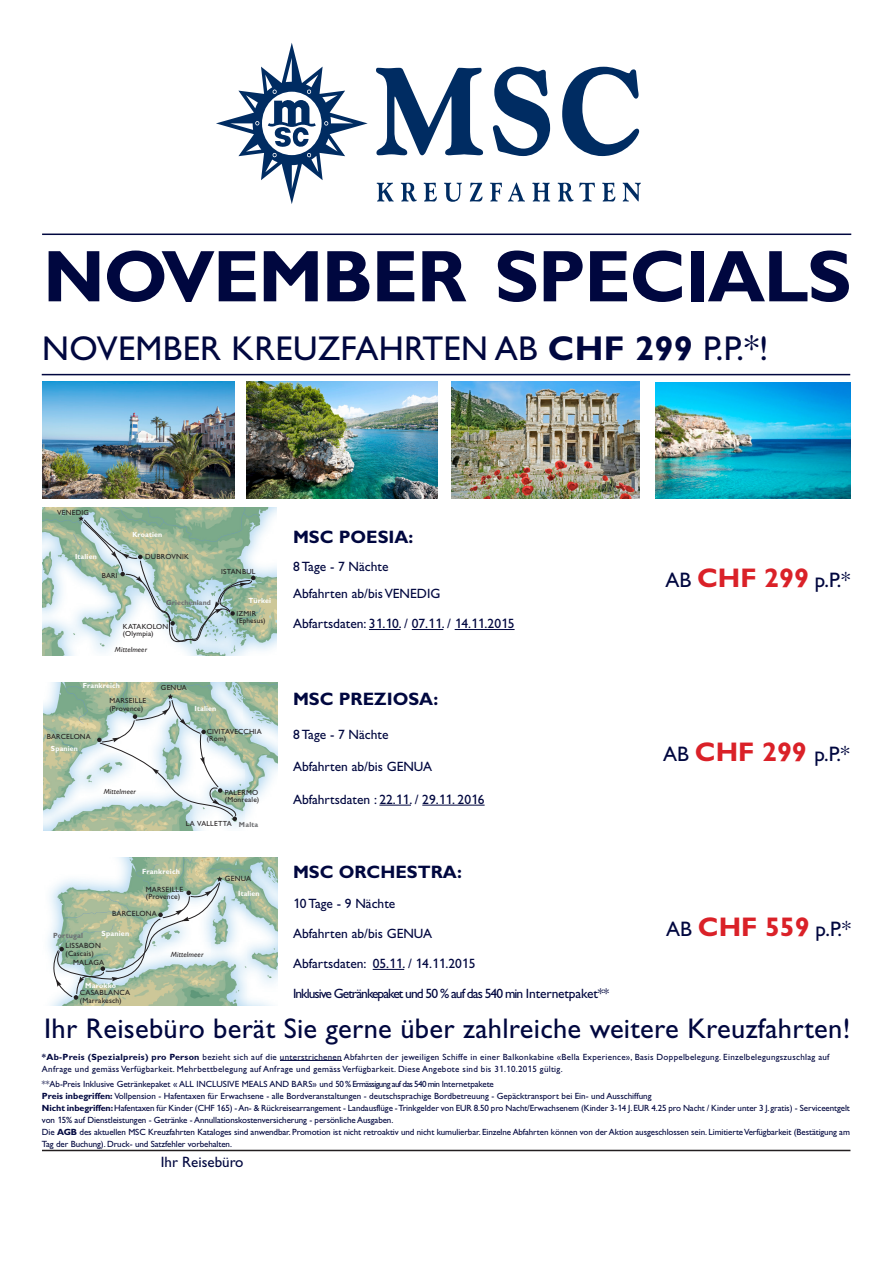
<style>
.page{position:relative;width:893px;height:1263px;background:#fff}
.page>*{position:absolute;margin:0;border:0;box-sizing:border-box;transform-origin:0 0}
.t1{font:700 73.5px "MSCGS Std";letter-spacing:-.02em;color:#00073f}
.t2{font:34.5px "MSCGS Std";letter-spacing:.01em;color:#00073f}
.t3{font:28.5px "MSCGS Std";letter-spacing:.01em;color:#00073f}
.t4{font:21px "MSCGS Std";color:#00073f}
.t5{font:700 18px "MSCGS Std";color:#00073f}
.t6{font:15px "MSCGS Std";color:#00073f}
.t7{font:13.5px "MSCGS Std";color:#00073f}
.t8{font:13.5px "MSCGS Std";letter-spacing:-.07em;color:#00073f}
.t9{font:9px/12px "MSCGS Std";letter-spacing:-.01em;color:#00073f}
.t10{font:9px/12px "MSCGS Std";letter-spacing:.03em;color:#00073f}
.t11{font:7.5px/7.5px "MSCGS Std";letter-spacing:.025em;color:#231f20}
.t12{font:700 7.5px "MSCGS Std";letter-spacing:.02em;color:#fff;scale:.95 1}
.t13{font:italic 7.5px "MSCGS Std";letter-spacing:.025em;color:#231f20}
.t14{font:700 7.5px "MSCGS Std";letter-spacing:.025em;color:#6c6d70;scale:.95 1}
.t15{font:700 7.5px "MSCGS Std";letter-spacing:.02em;color:#fff;scale:.93 1}
.t16{font:7.35px/7.4px "MSCGS Std";letter-spacing:.025em;color:#231f20}
.t17{font:700 7.35px "MSCGS Std";letter-spacing:.025em;color:#fff;scale:.95 1}
.t18{font:italic 7.35px "MSCGS Std";letter-spacing:.025em;color:#231f20}
.t19{font:700 7.35px "MSCGS Std";letter-spacing:.02em;color:#6c6d70;scale:.94 1}
.t20{font:700 7.35px "MSCGS Std";letter-spacing:.02em;color:#6c6d70;scale:.95 1}
.s1{font-weight:700}
.s2{font-weight:700;font-size:27px;color:#da2128}
</style>
<div class="page">
<hr style="left:42px;top:234px;width:809px;height:1px;background:#00073f">
<hr style="left:42px;top:1150px;width:808px;height:1px;background:#231f20">
<svg style="left:376px;top:68px;width:107px;height:87px"></svg>
<svg style="left:493px;top:67px;width:57px;height:89px"></svg>
<svg style="left:562px;top:67px;width:77px;height:89px"></svg>
<svg style="left:216px;top:43px;width:152px;height:161px"></svg>
<svg style="left:377px;top:183px;width:17px;height:19px"></svg>
<svg style="left:401px;top:183px;width:16px;height:19px"></svg>
<svg style="left:424px;top:183px;width:13px;height:19px"></svg>
<svg style="left:444px;top:183px;width:18px;height:19px"></svg>
<svg style="left:470px;top:183px;width:12px;height:19px"></svg>
<svg style="left:490px;top:183px;width:12px;height:19px"></svg>
<svg style="left:508px;top:182px;width:17px;height:20px"></svg>
<svg style="left:532px;top:183px;width:18px;height:19px"></svg>
<svg style="left:558px;top:183px;width:15px;height:19px"></svg>
<svg style="left:579px;top:183px;width:16px;height:19px"></svg>
<svg style="left:602px;top:183px;width:13px;height:19px"></svg>
<svg style="left:623px;top:183px;width:18px;height:19px"></svg>
<hr style="left:42px;top:374px;width:808px;height:1px;background:#00073f">
<hr style="left:280px;top:1060px;width:62px;height:1px;background:#00073f">
<img style="left:43px;top:507px;width:234px;height:148px">
<svg style="left:78px;top:516px;width:178px;height:131px;background:#b1c8ba"></svg>
<hr style="left:369px;top:629px;width:31px;height:1px;background:#00073f">
<hr style="left:412px;top:629px;width:31px;height:1px;background:#00073f">
<hr style="left:455px;top:629px;width:60px;height:1px;background:#00073f">
<hr style="left:373px;top:969px;width:31px;height:1px;background:#00073f">
<hr style="left:379px;top:805px;width:32px;height:1px;background:#00073f">
<hr style="left:422px;top:805px;width:63px;height:1px;background:#00073f">
<img style="left:51px;top:858px;width:226px;height:147px">
<svg style="left:48px;top:876px;width:174px;height:124px"></svg>
<img style="left:43px;top:682px;width:234px;height:148px">
<svg style="left:97px;top:694px;width:140px;height:127px"></svg>
<img style="left:43px;top:382px;width:191px;height:116px">
<img style="left:247px;top:382px;width:190px;height:116px">
<img style="left:452px;top:382px;width:188px;height:116px">
<img style="left:655px;top:382px;width:195px;height:116px">
<p class="t1" style="left:43px;top:229px;width:810px">NOVEMBER SPECIALS</p>
<p class="t2" style="left:42px;top:328px;width:728px">NOVEMBER KREUZFAHRTEN AB <span class="s1">CHF 299</span> P.P.*!</p>
<p class="t16" style="left:57px;top:509px;width:33px">VENEDIG</p>
<p class="t17" style="left:75px;top:552px;width:24px">Italien</p>
<p class="t16" style="left:102px;top:571px;width:18px">BARI</p>
<p class="t17" style="left:132px;top:529px;width:33px">Kroatien</p>
<p class="t16" style="left:145px;top:553px;width:45px">DUBROVNIK</p>
<p class="t19" style="left:166px;top:598px;width:49px">Griechenland</p>
<p class="t16" style="left:123px;top:623px;width:47px">KATAKOLON (Olympia)</p>
<p class="t18" style="left:115px;top:645px;width:34px">Mittelmeer</p>
<p class="t16" style="left:221px;top:568px;width:36px">ISTANBUL</p>
<p class="t17" style="left:249px;top:595px;width:25px">Türkei</p>
<p class="t16" style="left:237px;top:610px;width:30px">IZMIR (Ephesus)</p>
<p class="t17" style="left:83px;top:681px;width:41px">Frankreich</p>
<p class="t16" style="left:161px;top:684px;width:27px">GENUA</p>
<p class="t16" style="left:109px;top:697px;width:38px">MARSEILLE (Provence)</p>
<p class="t17" style="left:195px;top:704px;width:24px">Italien</p>
<p class="t16" style="left:207px;top:727px;width:56px">CIVITAVECCHIA</p>
<p class="t16" style="left:47px;top:733px;width:46px">BARCELONA</p>
<p class="t16" style="left:207px;top:735px;width:21px">(Rom)</p>
<p class="t17" style="left:51px;top:744px;width:30px">Spanien</p>
<p class="t14" style="left:53px;top:931px;width:33px">Portugal</p>
<p class="t18" style="left:104px;top:787px;width:34px">Mittelmeer</p>
<p class="t16" style="left:225px;top:788px;width:36px">PALERMO (Monreale)</p>
<p class="t16" style="left:186px;top:819px;width:48px">LA VALLETTA</p>
<p class="t20" style="left:239px;top:819px;width:22px">Malta</p>
<p class="t12" style="left:142px;top:866px;width:41px">Frankreich</p>
<p class="t11" style="left:146px;top:886px;width:39px">MARSEILLE (Provence)</p>
<p class="t11" style="left:112px;top:910px;width:46px">BARCELONA</p>
<p class="t12" style="left:102px;top:929px;width:31px">Spanien</p>
<p class="t11" style="left:225px;top:875px;width:28px">GENUA</p>
<p class="t15" style="left:238px;top:888px;width:24px">Italien</p>
<p class="t11" style="left:66px;top:942px;width:37px">LISSABON (Cascais)</p>
<p class="t11" style="left:73px;top:959px;width:33px">MALAGA</p>
<p class="t12" style="left:85px;top:981px;width:34px">Marokko</p>
<p class="t11" style="left:80px;top:989px;width:52px">CASABLANCA (Marrakesch)</p>
<p class="t13" style="left:171px;top:950px;width:34px">Mittelmeer</p>
<p class="t5" style="left:293px;top:525px;width:122px">MSC POESIA:</p>
<p class="t7" style="left:293px;top:559px;width:97px">8 Tage - 7 Nächte</p>
<p class="t7" style="left:293px;top:586px;width:149px">Abfahrten ab/bis VENEDIG</p>
<p class="t7" style="left:293px;top:616px;width:223px">Abfartsdaten: 31.10. / 07.11. / 14.11.2015</p>
<p class="t5" style="left:293px;top:687px;width:147px">MSC PREZIOSA:</p>
<p class="t7" style="left:293px;top:726px;width:97px">8 Tage - 7 Nächte</p>
<p class="t7" style="left:293px;top:759px;width:141px">Abfahrten ab/bis GENUA</p>
<p class="t7" style="left:293px;top:791px;width:193px">Abfahrtsdaten : 22.11. / 29.11. 2016</p>
<p class="t5" style="left:293px;top:860px;width:170px">MSC ORCHESTRA:</p>
<p class="t7" style="left:293px;top:895px;width:104px">10 Tage - 9 Nächte</p>
<p class="t7" style="left:293px;top:925px;width:141px">Abfahrten ab/bis GENUA</p>
<p class="t7" style="left:293px;top:955px;width:184px">Abfartsdaten: 05.11. / 14.11.2015</p>
<p class="t8" style="left:293px;top:985px;width:317px">Inklusive Getränkepaket und 50 % auf das 540 min Internetpaket**</p>
<p class="t4" style="left:665px;top:567px;width:186px">AB <span class="s2">CHF 299</span> p.P.*</p>
<p class="t4" style="left:663px;top:741px;width:188px">AB <span class="s2">CHF 299</span> p.P.*</p>
<p class="t4" style="left:666px;top:917px;width:186px">AB <span class="s2">CHF 559</span> p.P.*</p>
<p class="t3" style="left:44px;top:1011px;width:808px">Ihr Reisebüro berät Sie gerne über zahlreiche weitere Kreuzfahrten!</p>
<p class="t10" style="left:42px;top:1050px;width:789px"><span class="s1">*Ab-Preis (Spezialpreis) pro Person</span> bezieht sich auf die unterstrichenen Abfahrten der jeweiligen Schiffe in einer Balkonkabine «Bella Experience», Basis Doppelbelegung. Einzelbelegungszuschlag auf<br>Anfrage und gemäss Verfügbarkeit. Mehrbettbelegung auf Anfrage und gemäss Verfügbarkeit. Diese Angebote sind bis 31.10.2015 gültig.</p>
<p class="t9" style="left:42px;top:1077px;width:453px">**Ab-Preis Inklusive Getränkepaket « ALL INCLUSIVE MEALS AND BARS» und 50 % Ermässigung auf das 540 min Internetpakete</p>
<p class="t9" style="left:42px;top:1089px;width:611px"><span class="s1">Preis inbegriffen:</span> Vollpension - Hafentaxen für Erwachsene - alle Bordveranstaltungen - deutschsprachige Bordbetreuung - Gepäcktransport bei Ein- und Ausschiffung</p>
<p class="t9" style="left:42px;top:1101px;width:809px"><span class="s1">Nicht inbegriffen:</span> Hafentaxen für Kinder (CHF 165) - An- &amp; Rückreisearrangement - Landausflüge - Trinkgelder von EUR 8.50 pro Nacht/Erwachsenem (Kinder 3-14 J. EUR 4.25 pro Nacht / Kinder unter 3 J. gratis) - Serviceentgelt von 15% auf Dienstleistungen - Getränke - Annullationskostenversicherung - persönliche Ausgaben.</p>
<p class="t9" style="left:42px;top:1125px;width:809px">Die <span class="s1">AGB</span> des aktuellen MSC Kreuzfahrten Kataloges sind anwendbar. Promotion ist nicht retroaktiv und nicht kumulierbar. Einzelne Abfahrten können von der Aktion ausgeschlossen sein. Limitierte Verfügbarkeit (Bestätigung am<br>Tag der Buchung). Druck- und Satzfehler vorbehalten.</p>
<p class="t6" style="left:161px;top:1153px;width:84px">Ihr Reisebüro</p>
</div>
